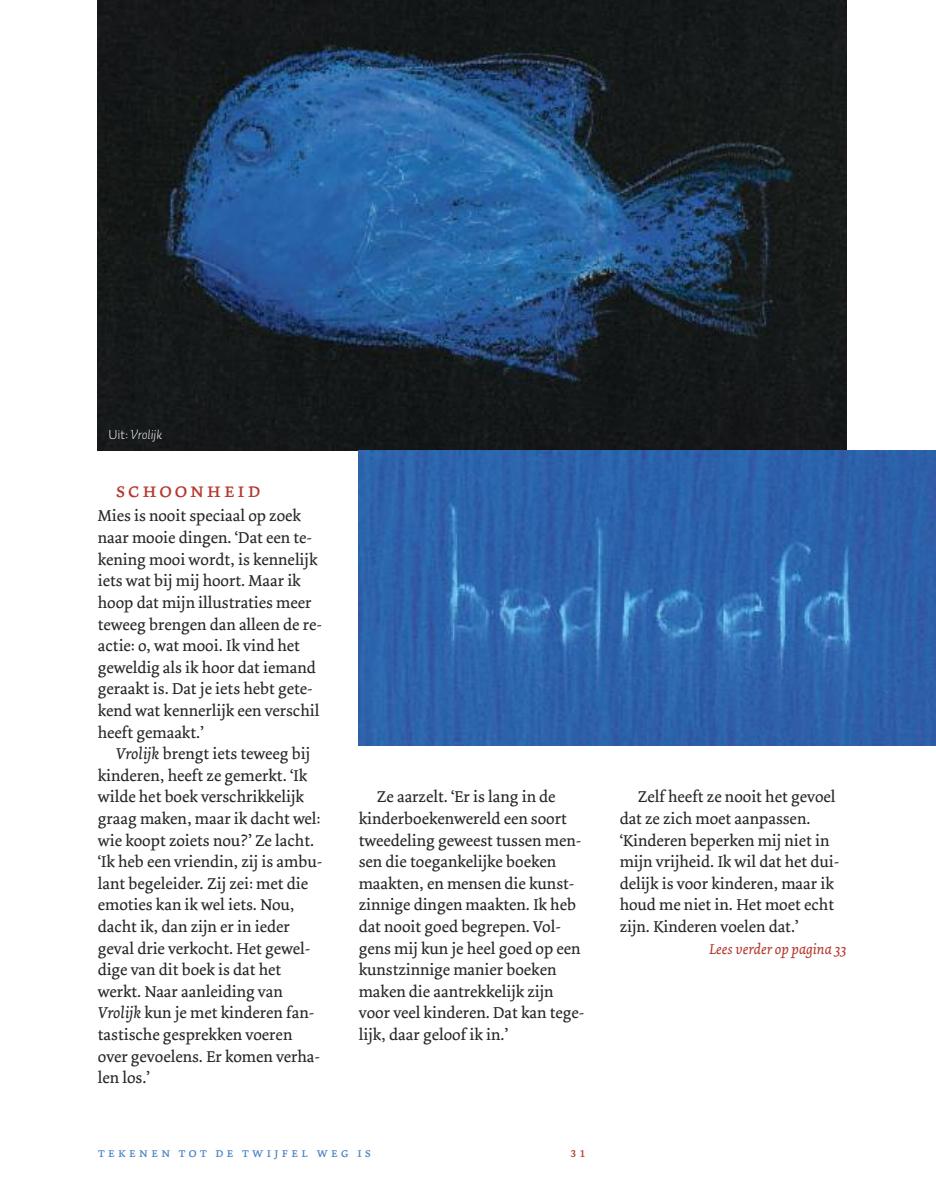
<style>
.page{position:relative;width:936px;height:1191px;background:#fff}
.page>*{position:absolute;margin:0;border:0;box-sizing:border-box;transform-origin:0 0}
.t1{font:21px "Dolly Small Caps";letter-spacing:.1em;color:#b5392c}
.t2{font:16.5px/21.6px "Dolly";color:#272627}
.t3{font:italic 15px "Dolly";color:#b5392c}
.t4{font:13.5px "Dolly Small Caps";letter-spacing:.2em;color:#4b84c4}
.t5{font:italic 300 13.5px "Auto 2";color:#fff}
.t6{font:13.5px "Dolly Small Caps";color:#b5392c}
.s1{font-style:normal}
.s2{font-style:italic}
</style>
<div class="page">
<img style="left:98px;top:0;width:748px;height:451px">
<img style="left:359px;top:451px;width:576px;height:295px">
<p class="t5" style="left:108px;top:430px;width:56px"><span class="s1">Uit:</span> Vrolijk</p>
<p class="t1" style="left:116px;top:481px;width:146px">schoonheid</p>
<p class="t2" style="left:98px;top:506px;width:226px">Mies is nooit speciaal op zoek naar mooie dingen. ‘Dat een te&shy;kening mooi wordt, is kennelijk iets wat bij mij hoort. Maar ik hoop dat mijn illustraties meer teweeg brengen dan alleen de re&shy;actie: o, wat mooi. Ik vind het geweldig als ik hoor dat iemand geraakt is. Dat je iets hebt gete&shy;kend wat kennerlijk een verschil heeft gemaakt.’</p>
<p class="t2" style="left:98px;top:744px;width:226px;text-indent:18px"><span class="s2">Vrolijk</span> brengt iets teweeg bij kinderen, heeft ze gemerkt. ‘Ik wilde het boek verschrikkelijk graag maken, maar ik dacht wel: wie koopt zoiets nou?’ Ze lacht. ‘Ik heb een vriendin, zij is ambu&shy;lant begeleider. Zij zei: met die emoties kan ik wel iets. Nou, dacht ik, dan zijn er in ieder geval drie verkocht. Het gewel&shy;dige van dit boek is dat het werkt. Naar aanleiding van<br><span class="s2">Vrolijk</span> kun je met kinderen fan&shy;tastische gesprekken voeren over gevoelens. Er komen verha&shy;len los.’</p>
<p class="t2" style="left:359px;top:787px;width:227px;text-indent:18px">Ze aarzelt. ‘Er is lang in de kinderboekenwereld een soort tweedeling geweest tussen men&shy;sen die toegankelijke boeken maakten, en mensen die kunst&shy;zinnige dingen maakten. Ik heb dat nooit goed begrepen. Vol&shy;gens mij kun je heel goed op een kunstzinnige manier boeken maken die aantrekkelijk zijn voor veel kinderen. Dat kan tege&shy;lijk, daar geloof ik in.’</p>
<p class="t2" style="left:619px;top:787px;width:221px;text-indent:18px">Zelf heeft ze nooit het gevoel dat ze zich moet aanpassen. ‘Kinderen beperken mij niet in mijn vrijheid. Ik wil dat het dui&shy;delijk is voor kinderen, maar ik houd me niet in. Het moet echt zijn. Kinderen voelen dat.’</p>
<p class="t3" style="left:709px;top:943px;width:139px">Lees verder op pagina 33</p>
<p class="t4" style="left:98px;top:1146px;width:275px">tekenen tot de twijfel weg is</p>
<p class="t6" style="left:570px;top:1146px;width:17px">31</p>
</div>
